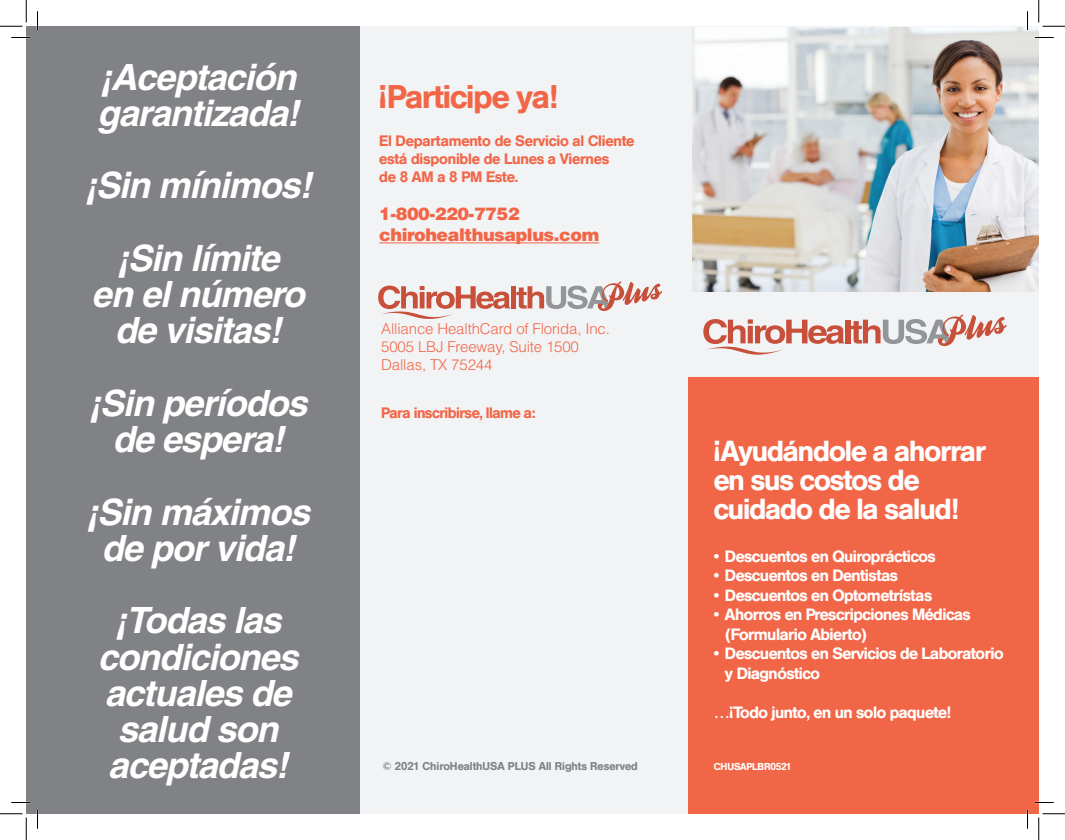
<style>
.page{position:relative;width:1065px;height:840px;background:#fff}
.page>*{position:absolute;margin:0;border:0;box-sizing:border-box;transform-origin:0 0}
.t1{font:italic 700 36.25px/36.2px "Helvetica";letter-spacing:-.03em;color:#fff;text-align:center}
.t2{font:500 32.5px "Helvetica BQ";letter-spacing:-.025em;color:#f26648}
.t3{font:500 28.75px/28.8px "Helvetica BQ";letter-spacing:-.03em;color:#fff}
.t4{font:900 17.5px/21px "Helvetica";letter-spacing:-.025em;color:#f26648}
.t5{font:500 16.25px/19.5px "Helvetica BQ";letter-spacing:-.025em;color:#fff}
.t6{font:500 15px/18px "Helvetica BQ";letter-spacing:-.01em;color:#f26648}
.t7{font:300 15px/18px "Helvetica";letter-spacing:-.01em;color:#f26648}
.t8{font:500 15px "Helvetica BQ";letter-spacing:-.03em;color:#f26648}
.t9{font:500 11.25px "Helvetica BQ";color:#808285}
.t10{font:500 10px "Helvetica BQ";letter-spacing:-.03em;color:#fff}
</style>
<div class="page">
<div style="left:360px;top:26px;width:679px;height:788px;background:#f2f3f4"></div>
<img style="left:693px;top:28px;width:346px;height:264px">
<div style="left:26px;top:26px;width:334px;height:788px;background:#808285"></div>
<div style="left:688px;top:377px;width:351px;height:437px;background:#f26648"></div>
<div style="left:845px;top:320px;width:5px;height:23px;background:#c8503b"></div>
<svg style="left:851px;top:314px;width:156px;height:32px"></svg>
<svg style="left:703px;top:319px;width:141px;height:36px"></svg>
<div style="left:511px;top:286px;width:5px;height:22px;background:#c8503b"></div>
<svg style="left:516px;top:281px;width:146px;height:30px"></svg>
<svg style="left:378px;top:286px;width:132px;height:33px"></svg>
<hr style="left:379px;top:242px;width:220px;height:1px;background:#f26648">
<svg style="left:11px;top:37px;width:19px;height:1px"></svg>
<svg style="left:1035px;top:37px;width:19px;height:1px"></svg>
<svg style="left:11px;top:802px;width:19px;height:1px"></svg>
<svg style="left:1035px;top:802px;width:19px;height:1px"></svg>
<svg style="left:37px;top:11px;width:1px;height:19px"></svg>
<svg style="left:37px;top:810px;width:1px;height:19px"></svg>
<svg style="left:1027px;top:11px;width:1px;height:19px"></svg>
<svg style="left:1027px;top:810px;width:1px;height:19px"></svg>
<svg style="left:0;top:0;width:27px;height:27px"></svg>
<svg style="left:0;top:814px;width:27px;height:26px"></svg>
<svg style="left:1039px;top:0;width:26px;height:27px"></svg>
<svg style="left:1039px;top:814px;width:26px;height:26px"></svg>
<h1 class="t1" style="left:97px;top:58px;width:203px;text-align:left">¡Aceptación garantizada!</h1>
<h1 class="t1" style="left:85px;top:149px;width:228px;line-height:72.5px">¡Sin mínimos! ¡Sin límite</h1>
<h1 class="t1" style="left:92px;top:276px;width:214px">en el número de visitas!</h1>
<h1 class="t1" style="left:89px;top:384px;width:220px">¡Sin períodos de espera!</h1>
<h1 class="t1" style="left:86px;top:493px;width:225px">¡Sin máximos de por vida!</h1>
<h1 class="t1" style="left:98px;top:602px;width:202px">¡Todas las condiciones actuales de salud son aceptadas!</h1>
<h2 class="t2" style="left:379px;top:78px;width:180px">¡Participe ya!</h2>
<p class="t6" style="left:379px;top:132px;width:257px">El Departamento de Servicio al Cliente está disponible de Lunes a Viernes<br>de 8 AM a 8 PM Este.</p>
<p class="t4" style="left:379px;top:203px;width:221px">1-800-220-7752 chirohealthusaplus.com</p>
<p class="t7" style="left:381px;top:320px;width:230px">Alliance HealthCard of Florida, Inc.<br>5005 LBJ Freeway, Suite 1500<br>Dallas, TX 75244</p>
<p class="t8" style="left:381px;top:404px;width:156px">Para inscribirse, llame a:</p>
<h3 class="t3" style="left:714px;top:437px;width:274px">¡Ayudándole a ahorrar en sus costos de cuidado de la salud!</h3>
<p class="t5" style="left:714px;top:546px;width:224px">• Descuentos en Quiroprácticos</p>
<p class="t5" style="left:714px;top:566px;width:186px">• Descuentos en Dentistas</p>
<p class="t5" style="left:714px;top:585px;width:220px">• Descuentos en Optometrístas</p>
<p class="t5" style="left:725px;top:605px;width:247px;text-indent:-11px">• Ahorros en Prescripciones Médicas (Formulario Abierto)</p>
<p class="t5" style="left:725px;top:644px;width:280px;text-indent:-11px">• Descuentos en Servicios de Laboratorio y Diagnóstico</p>
<p class="t5" style="left:714px;top:702px;width:239px">…¡Todo junto, en un solo paquete!</p>
<p class="t9" style="left:382px;top:760px;width:257px">© 2021 ChiroHealthUSA PLUS All Rights Reserved</p>
<p class="t10" style="left:714px;top:760px;width:79px">CHUSAPLBR0521</p>
</div>
